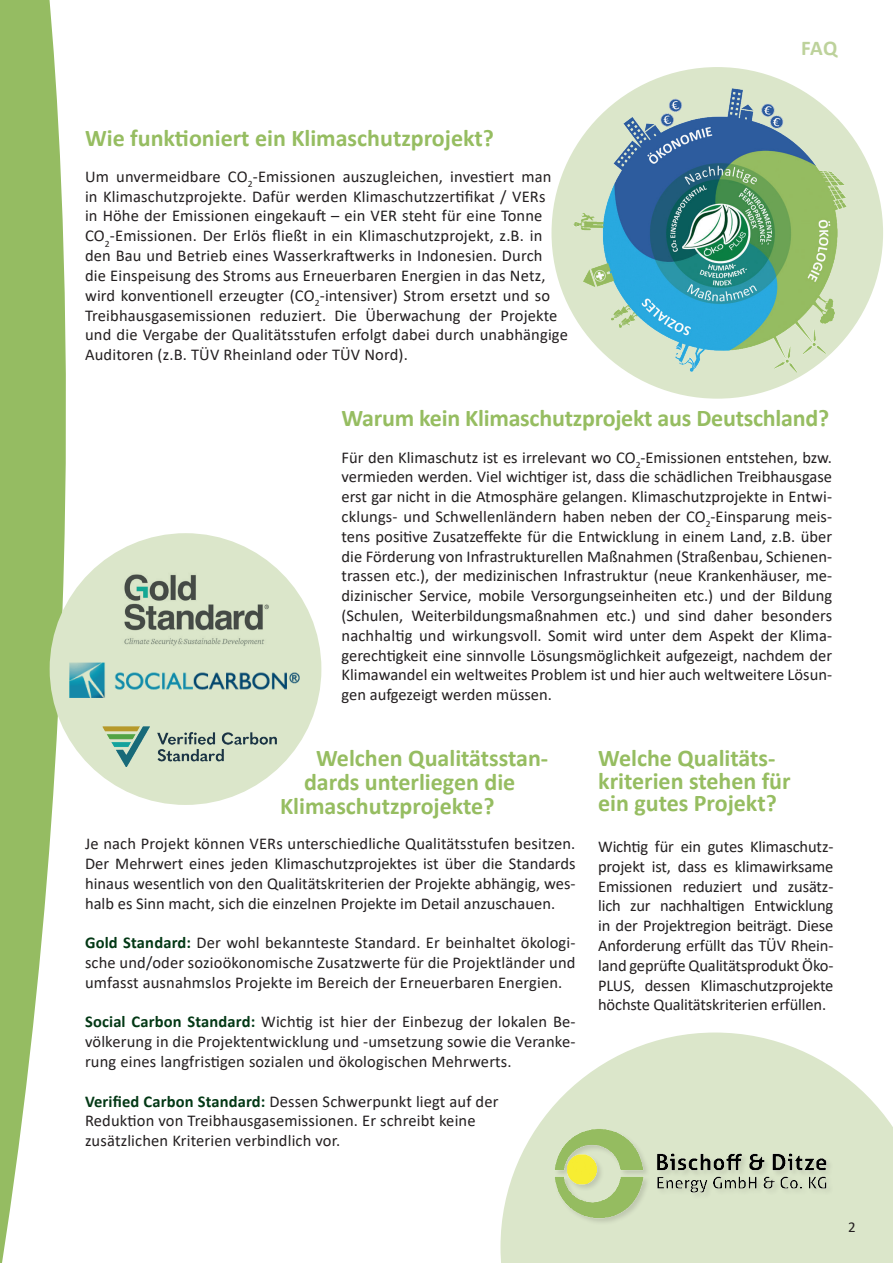
<style>
.page{position:relative;width:893px;height:1263px;background:#fff}
.page>*{position:absolute;margin:0;border:0;box-sizing:border-box;transform-origin:0 0}
.t1{font:700 24px/22.5px "Calibri";color:#96bd61}
.t2{font:700 21px "Calibri";color:#bdd29b}
.t3{font:16.5px/19.8px "Calibri";letter-spacing:.01em;color:#231f20;text-align:justify}
.t4{font:15px "Calibri";color:#231f20}
.s1{font-weight:700;color:#033815}
</style>
<div class="page">
<svg style="left:0;top:0;width:105px;height:1263px"></svg>
<svg style="left:500px;top:1032px;width:393px;height:231px;fill:#dbe6ca"></svg>
<div style="left:554px;top:1128px;width:279px;height:97px;background:#dbe6ca"></div>
<img style="left:555px;top:1129px;width:272px;height:90px">
<div style="left:551px;top:67px;width:332px;height:332px;background:#dbe6ca;border-radius:50%"></div>
<img style="left:573px;top:88px;width:273px;height:286px">
<div style="left:50px;top:533px;width:271px;height:272px;background:#dbe6ca;border-radius:50%"></div>
<img style="left:124px;top:564px;width:152px;height:82px">
<img style="left:69px;top:662px;width:231px;height:36px">
<img style="left:102px;top:726px;width:175px;height:40px">
<h1 class="t1" style="left:85px;top:126px;width:410px">Wie funktioniert ein Klimaschutzprojekt?</h1>
<p class="t3" style="left:85px;top:166px;width:484px;text-align:left">Um unvermeidbare CO<sub>2</sub>-Emissionen auszugleichen, investiert man in Klimaschutzprojekte. Dafür werden Klimaschutzzertifikat / VERs<br>in Höhe der Emissionen eingekauft – ein VER steht für eine Tonne CO<sub>2</sub>-Emissionen. Der Erlös fließt in ein Klimaschutzprojekt, z.B. in den Bau und Betrieb eines Wasserkraftwerks in Indonesien. Durch<br>die Einspeisung des Stroms aus Erneuerbaren Energien in das Netz, wird konventionell erzeugter (CO<sub>2</sub>-intensiver) Strom ersetzt und so Treibhausgasemissionen reduziert. Die Überwachung der Projekte und die Vergabe der Qualitätsstufen erfolgt dabei durch unabhängige Auditoren (z.B. TÜV Rheinland oder TÜV Nord).</p>
<p class="t2" style="left:801px;top:33px;width:38px">FAQ</p>
<h1 class="t1" style="left:342px;top:407px;width:489px">Warum kein Klimaschutzprojekt aus Deutschland?</h1>
<p class="t3" style="left:342px;top:447px;width:492px">Für den Klimaschutz ist es irrelevant wo CO<sub>2</sub>-Emissionen entstehen, bzw. vermieden werden. Viel wichtiger ist, dass die schädlichen Treibhausgase erst gar nicht in die Atmosphäre gelangen. Klimaschutzprojekte in Entwi&shy;cklungs- und Schwellenländern haben neben der CO<sub>2</sub>-Einsparung meis&shy;tens positive Zusatzeffekte für die Entwicklung in einem Land, z.B. über die Förderung von Infrastrukturellen Maßnahmen (Straßenbau, Schienen&shy;trassen etc.), der medizinischen Infrastruktur (neue Krankenhäuser, me&shy;dizinischer Service, mobile Versorgungseinheiten etc.) und der Bildung (Schulen, Weiterbildungsmaßnahmen etc.) und sind daher besonders nachhaltig und wirkungsvoll. Somit wird unter dem Aspekt der Klima&shy;gerechtigkeit eine sinnvolle Lösungsmöglichkeit aufgezeigt, nachdem der Klimawandel ein weltweites Problem ist und hier auch weltweitere Lösun&shy;gen aufgezeigt werden müssen.</p>
<h1 class="t1" style="left:316px;top:747px;width:234px">Welchen Qualitätsstan-</h1>
<h1 class="t1" style="left:304px;top:771px;width:213px">dards unterliegen die</h1>
<h1 class="t1" style="left:280px;top:795px;width:216px">Klimaschutzprojekte?</h1>
<p class="t3" style="left:85px;top:833px;width:492px">Je nach Projekt können VERs unterschiedliche Qualitätsstufen besitzen.<br>Der Mehrwert eines jeden Klimaschutzprojektes ist über die Standards hinaus wesentlich von den Qualitätskriterien der Projekte abhängig, wes&shy;halb es Sinn macht, sich die einzelnen Projekte im Detail anzuschauen.</p>
<p class="t3" style="left:85px;top:932px;width:492px"><span class="s1">Gold Standard:</span> Der wohl bekannteste Standard. Er beinhaltet ökologi&shy;sche und/oder sozioökonomische Zusatzwerte für die Projektländer und umfasst ausnahmslos Projekte im Bereich der Erneuerbaren Energien.</p>
<p class="t3" style="left:85px;top:1012px;width:492px"><span class="s1">Social Carbon Standard:</span> Wichtig ist hier der Einbezug der lokalen Be&shy;völkerung in die Projektentwicklung und -umsetzung sowie die Veranke&shy;rung eines langfristigen sozialen und ökologischen Mehrwerts.</p>
<p class="t3" style="left:85px;top:1091px;width:415px;text-align:left"><span class="s1">Verified Carbon Standard:</span> Dessen Schwerpunkt liegt auf der<br>Reduktion von Treibhausgasemissionen. Er schreibt keine zusätzlichen Kriterien verbindlich vor.</p>
<h1 class="t1" style="left:598px;top:747px;width:194px">Welche Qualitäts&shy;kriterien stehen für ein gutes Projekt?</h1>
<p class="t3" style="left:598px;top:836px;width:237px">Wichtig für ein gutes Klimaschutz&shy;projekt ist, dass es klimawirksame Emissionen reduziert und zusätz&shy;lich zur nachhaltigen Entwicklung in der Projektregion beiträgt. Diese Anforderung erfüllt das TÜV Rhein&shy;land geprüfte Qualitätsprodukt Öko-PLUS, dessen Klimaschutzprojekte höchste Qualitätskriterien erfüllen.</p>
<p class="t4" style="left:848px;top:1217px;width:9px">2</p>
</div>
